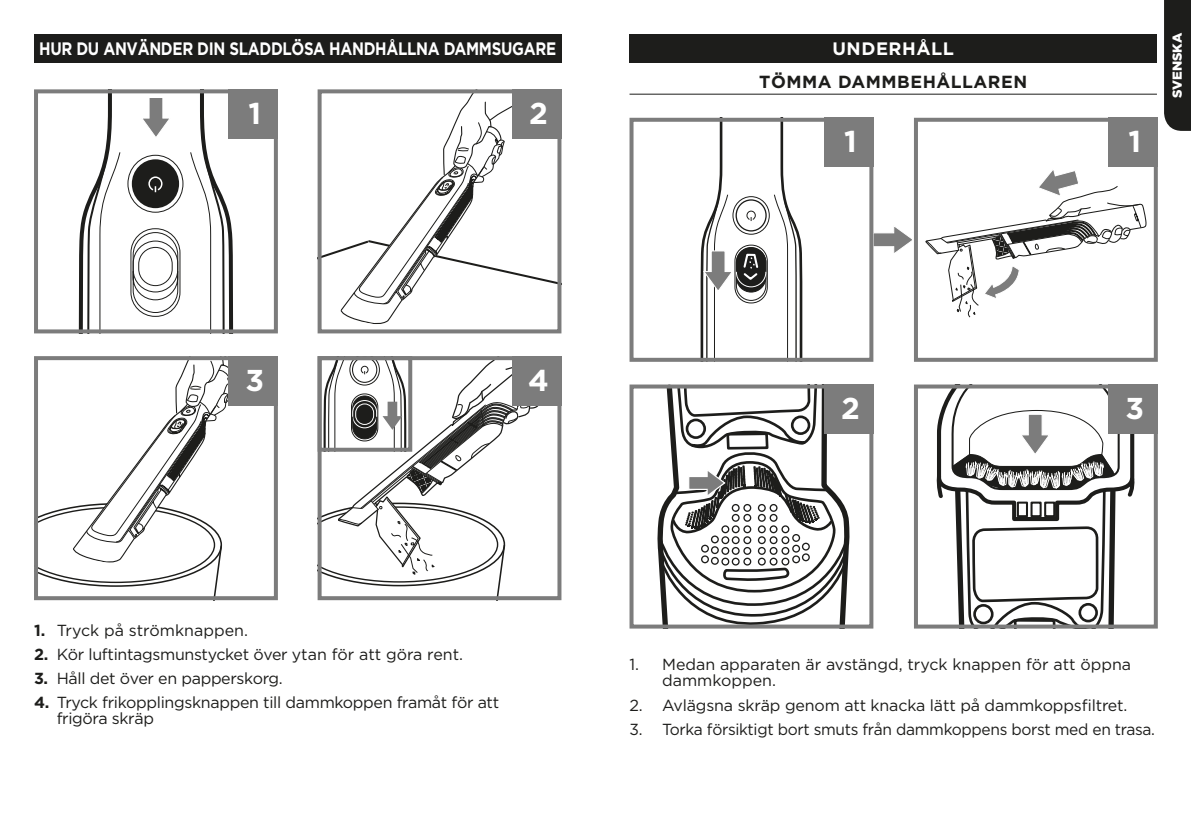
<style>
.page{position:relative;width:1191px;height:840px;background:#fff}
.page>*{position:absolute;margin:0;border:0;box-sizing:border-box;transform-origin:0 0}
.t1{font:700 30.2px "Gotham";color:#fff}
.t2{font:700 18px "Gotham";letter-spacing:-.02em;color:#fff;scale:.84 1}
.t3{font:700 18px "Gotham";letter-spacing:.03em;color:#fff}
.t4{font:700 17.6px "Gotham";letter-spacing:.03em;color:#1d1d1b}
.t5{font:16px/16px "Gotham";letter-spacing:-.02em;color:#1d1d1b}
.t6{font:16px/16px "Gotham";color:#1d1d1b}
.t7{font:900 13px "Gotham";color:#fff}
.s1{font-weight:700}
</style>
<div class="page">
<div style="left:1164px;top:0;width:27px;height:131px;background:#1d1d1b"></div>
<div style="left:629px;top:34px;width:528px;height:28px;background:#1d1d1b"></div>
<hr style="left:629px;top:94px;width:528px;height:1px;background:#1d1d1b">
<div style="left:914px;top:384px;width:243px;height:244px;border:4px solid #7c7c7c"></div>
<div style="left:1108px;top:384px;width:49px;height:49px;background:#7c7c7c"></div>
<svg style="left:936px;top:384px;width:199px;height:244px"></svg>
<svg style="left:925px;top:170px;width:221px;height:147px"></svg>
<div style="left:914px;top:118px;width:243px;height:243px;border:4px solid #7c7c7c"></div>
<div style="left:1108px;top:118px;width:49px;height:49px;background:#7c7c7c"></div>
<div style="left:629px;top:384px;width:244px;height:244px;border:4px solid #7c7c7c"></div>
<div style="left:824px;top:384px;width:49px;height:49px;background:#7c7c7c"></div>
<svg style="left:658px;top:384px;width:191px;height:244px"></svg>
<svg style="left:873px;top:224px;width:39px;height:31px"></svg>
<div style="left:629px;top:118px;width:244px;height:243px;border:4px solid #7c7c7c"></div>
<div style="left:824px;top:118px;width:49px;height:49px;background:#7c7c7c"></div>
<svg style="left:700px;top:118px;width:102px;height:243px"></svg>
<div style="left:34px;top:34px;width:527px;height:28px;background:#1d1d1b"></div>
<svg style="left:322px;top:94px;width:234px;height:230px"></svg>
<div style="left:317px;top:89px;width:244px;height:244px;border:4px solid #7c7c7c"></div>
<div style="left:512px;top:89px;width:49px;height:50px;background:#7c7c7c"></div>
<svg style="left:39px;top:361px;width:221px;height:234px"></svg>
<div style="left:34px;top:356px;width:244px;height:244px;border:4px solid #7c7c7c"></div>
<div style="left:229px;top:356px;width:49px;height:49px;background:#7c7c7c"></div>
<div style="left:34px;top:89px;width:244px;height:244px;border:4px solid #7c7c7c"></div>
<div style="left:229px;top:89px;width:49px;height:50px;background:#7c7c7c"></div>
<svg style="left:78px;top:89px;width:155px;height:244px"></svg>
<svg style="left:317px;top:356px;width:244px;height:244px"></svg>
<p class="t2" style="left:39px;top:39px;width:617px">HUR DU ANVÄNDER DIN SLADDLÖSA HANDHÅLLNA DAMMSUGARE</p>
<h1 class="t1" style="left:248px;top:95px;width:14px">1</h1>
<h1 class="t1" style="left:529px;top:95px;width:20px">2</h1>
<p class="t3" style="left:832px;top:39px;width:123px">UNDERHÅLL</p>
<p class="t4" style="left:759px;top:71px;width:269px">TÖMMA DAMMBEHÅLLAREN</p>
<h1 class="t1" style="left:844px;top:124px;width:14px">1</h1>
<h1 class="t1" style="left:1128px;top:124px;width:14px">1</h1>
<p class="t7" style="left:1169px;top:98px;width:66px;rotate:-90deg">SVENSKA</p>
<h1 class="t1" style="left:245px;top:362px;width:20px">3</h1>
<h1 class="t1" style="left:528px;top:362px;width:22px">4</h1>
<p class="t6" style="left:34px;top:621px;width:215px"><span class="s1">1.</span> Tryck på strömknappen.</p>
<p class="t5" style="left:34px;top:645px;width:430px"><span class="s1">2.</span> Kör luftintagsmunstycket över ytan för att göra rent.</p>
<p class="t5" style="left:34px;top:669px;width:250px"><span class="s1">3.</span> Håll det över en papperskorg.</p>
<p class="t5" style="left:57px;top:693px;width:444px;text-indent:-23px"><span class="s1">4.</span> Tryck frikopplingsknappen till dammkoppen framåt för att frigöra skräp</p>
<h1 class="t1" style="left:841px;top:390px;width:20px">2</h1>
<h1 class="t1" style="left:1125px;top:390px;width:20px">3</h1>
<p class="t6" style="left:662px;top:656px;width:470px;text-indent:-33px">1. Medan apparaten är avstängd, tryck knappen för att öppna dammkoppen.</p>
<p class="t5" style="left:629px;top:696px;width:499px">2. Avlägsna skräp genom att knacka lätt på dammkoppsfiltret.</p>
<p class="t5" style="left:629px;top:720px;width:527px">3. Torka försiktigt bort smuts från dammkoppens borst med en trasa.</p>
</div>
